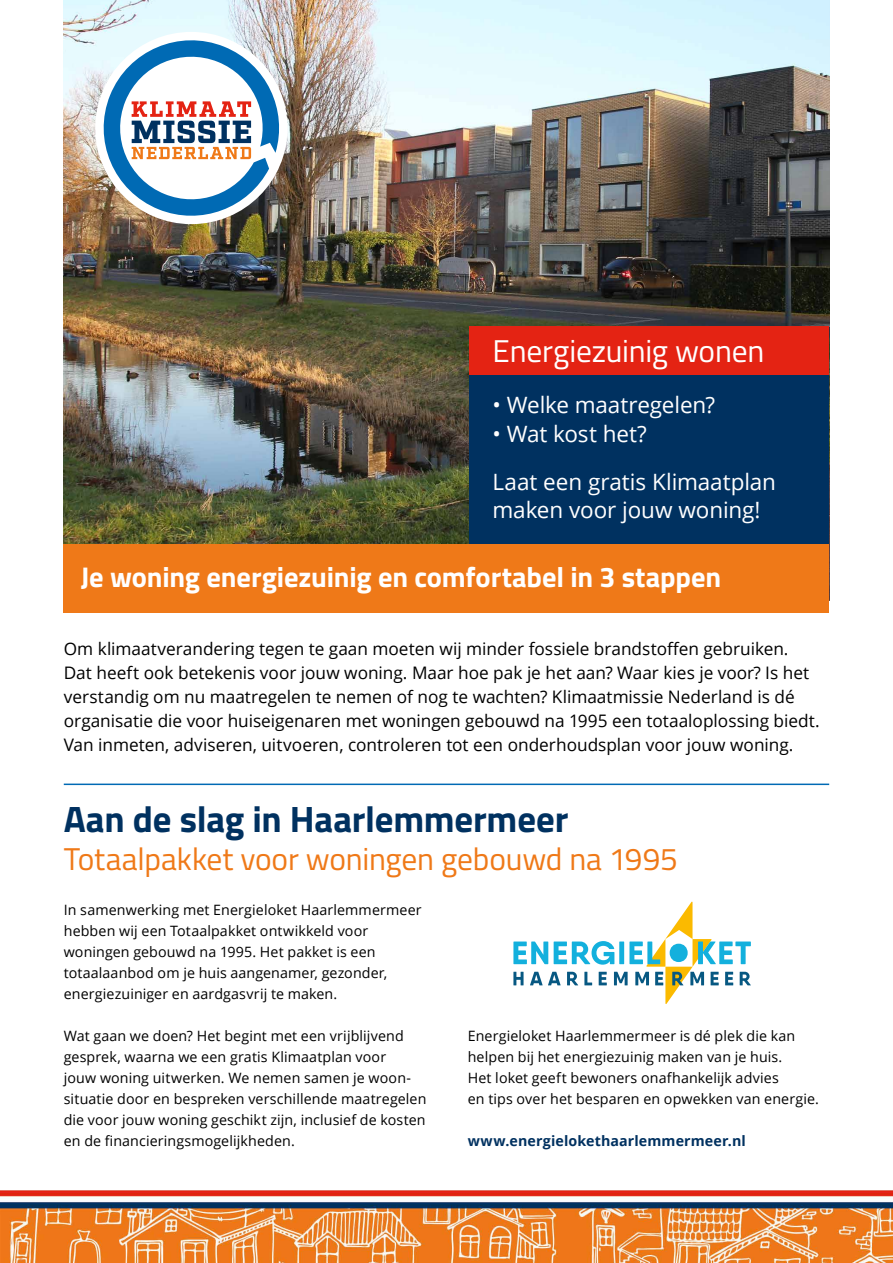
<style>
.page{position:relative;width:893px;height:1263px;background:#fff}
.page>*{position:absolute;margin:0;border:0;box-sizing:border-box;transform-origin:0 0}
.t1{font:700 36.75px "Titillium Web";letter-spacing:-.005em;color:#003160}
.t2{font:31.5px "Titillium Web";letter-spacing:-.005em;color:#ef7918}
.t3{font:31.5px "Titillium Web";letter-spacing:-.005em;color:#fff}
.t4{font:700 28.5px "Titillium Web";letter-spacing:-.005em;color:#fff}
.t5{font:22.5px/48px "Open Sans";letter-spacing:-.005em;color:#fff}
.t6{font:17.25px/24px "Open Sans";color:#000}
.t7{font:14.25px/21px "Open Sans";letter-spacing:.01em;color:#000}
.t8{font:700 14.25px "Open Sans";letter-spacing:.01em;color:#003160}
</style>
<div class="page">
<svg style="left:513px;top:901px;width:238px;height:103px"></svg>
<img style="left:64px;top:0;width:765px;height:545px">
<img style="left:95px;top:32px;width:192px;height:192px">
<hr style="left:64px;top:783px;width:765px;height:2px;background:#006ab4">
<div style="left:469px;top:367px;width:360px;height:178px;background:#003160"></div>
<div style="left:469px;top:326px;width:360px;height:48px;background:#e42313"></div>
<div style="left:64px;top:545px;width:765px;height:68px;background:#ef7918"></div>
<img style="left:0;top:1190px;width:893px;height:73px">
<h2 class="t3" style="left:492px;top:328px;width:273px">Energiezuinig wonen</h2>
<h3 class="t5" style="left:492px;top:380px;width:224px">• Welke maatregelen?</h3>
<h3 class="t5" style="left:492px;top:409px;width:285px">• Wat kost het?<br>Laat een gratis Klimaatplan</h3>
<h3 class="t5" style="left:492px;top:485px;width:270px">maken voor jouw woning!</h3>
<h3 class="t4" style="left:81px;top:555px;width:642px">Je woning energiezuinig en comfortabel in 3 stappen</h3>
<p class="t6" style="left:64px;top:636px;width:757px">Om klimaatverandering tegen te gaan moeten wij minder fossiele brandstoffen gebruiken.<br>Dat heeft ook betekenis voor jouw woning. Maar hoe pak je het aan? Waar kies je voor? Is het verstandig om nu maatregelen te nemen of nog te wachten? Klimaatmissie Nederland is dé organisatie die voor huiseigenaren met woningen gebouwd na 1995 een totaaloplossing biedt.<br>Van inmeten, adviseren, uitvoeren, controleren tot een onderhoudsplan voor jouw woning.</p>
<h1 class="t1" style="left:64px;top:791px;width:506px">Aan de slag in Haarlemmermeer</h1>
<h2 class="t2" style="left:64px;top:836px;width:615px">Totaalpakket voor woningen gebouwd na 1995</h2>
<p class="t7" style="left:64px;top:899px;width:359px">In samenwerking met Energieloket Haarlemmermeer hebben wij een Totaalpakket ontwikkeld voor woningen gebouwd na 1995. Het pakket is een totaalaanbod om je huis aangenamer, gezonder, energiezuiniger en aardgasvrij te maken.</p>
<p class="t7" style="left:64px;top:1025px;width:364px">Wat gaan we doen? Het begint met een vrijblijvend gesprek, waarna we een gratis Klimaatplan voor<br>jouw woning uitwerken. We nemen samen je woon&shy;situatie door en bespreken verschillende maatregelen die voor jouw woning geschikt zijn, inclusief de kosten en de financieringsmogelijkheden.</p>
<p class="t7" style="left:468px;top:1025px;width:353px">Energieloket Haarlemmermeer is dé plek die kan helpen bij het energiezuinig maken van je huis.<br>Het loket geeft bewoners onafhankelijk advies<br>en tips over het besparen en opwekken van energie.</p>
<p class="t8" style="left:468px;top:1131px;width:280px">www.energielokethaarlemmermeer.nl</p>
</div>
